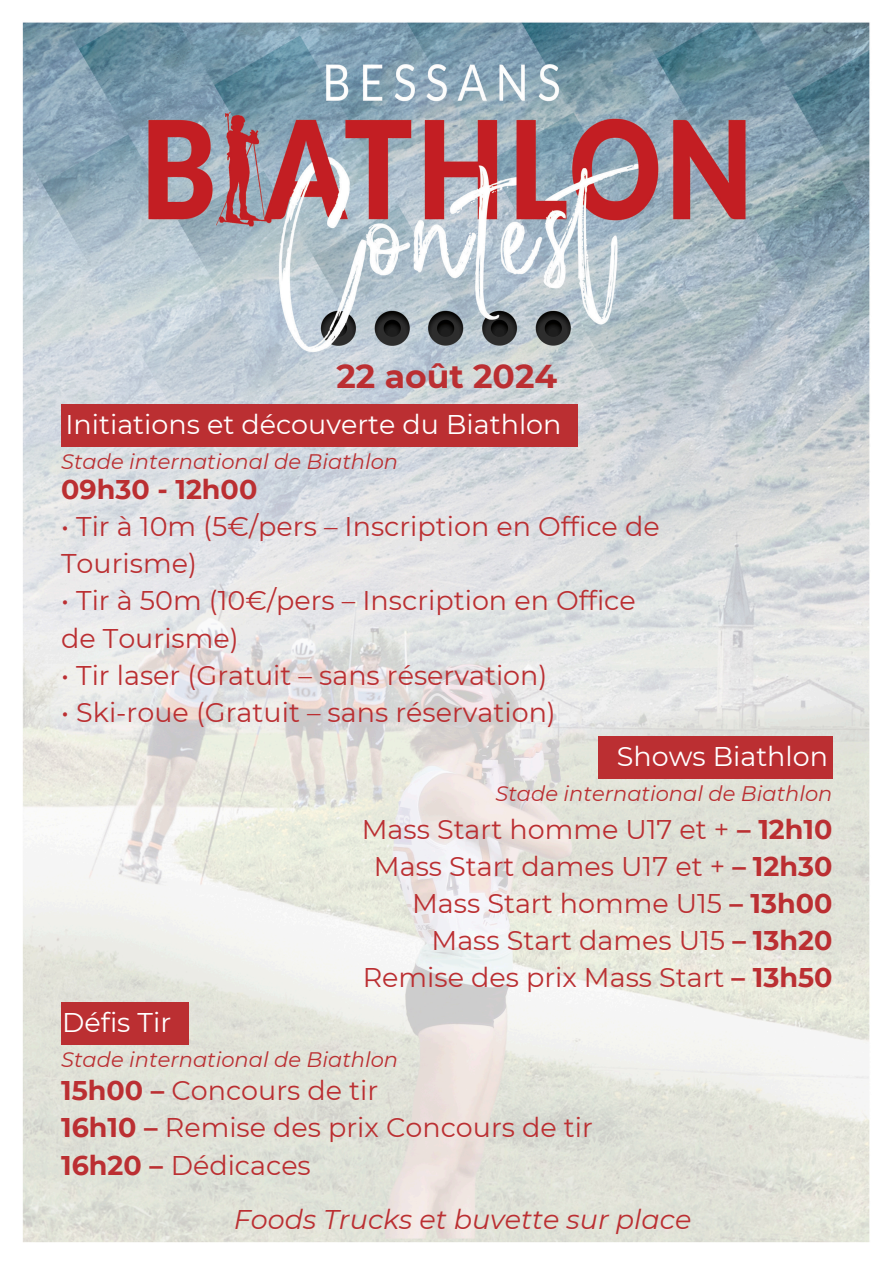
<style>
.page{position:relative;width:894px;height:1264px;background:#fff}
.page>*{position:absolute;margin:0;border:0;box-sizing:border-box;transform-origin:0 0}
.t1{font:700 33px "Montserrat";color:#bb2f32}
.t2{font:27px/37.2px "Montserrat";color:#bb2f32}
.t3{font:27px "Montserrat";color:#fff}
.t4{font:italic 27px "Montserrat";color:#bb2f32}
.t5{font:700 27px "Montserrat";color:#bb2f32}
.t6{font:italic 21px "Montserrat";color:#bb2f32}
.s1{font-weight:700}
</style>
<div class="page">
<img style="left:22px;top:22px;width:848px;height:1221px">
<div style="left:61px;top:405px;width:516px;height:42px;background:#bb2f32"></div>
<div style="left:61px;top:1002px;width:127px;height:42px;background:#bb2f32"></div>
<div style="left:598px;top:736px;width:234px;height:42px;background:#bb2f32"></div>
<h2 class="t1" style="left:336px;top:356px;width:222px">22 août 2024</h2>
<p class="t3" style="left:65px;top:408px;width:497px">Initiations et découverte du Biathlon</p>
<h2 class="t6" style="left:61px;top:448px;width:338px">Stade international de Biathlon</h2>
<h2 class="t5" style="left:61px;top:473px;width:198px">09h30 - 12h00</h2>
<h2 class="t2" style="left:61px;top:508px;width:600px">• Tir à 10m (5€/pers – Inscription en Office de<br>Tourisme)</h2>
<h2 class="t2" style="left:61px;top:582px;width:576px">• Tir à 50m (10€/pers – Inscription en Office de Tourisme)</h2>
<h2 class="t2" style="left:61px;top:656px;width:487px">• Tir laser (Gratuit – sans réservation)</h2>
<h2 class="t2" style="left:61px;top:693px;width:496px">• Ski-roue (Gratuit – sans réservation)</h2>
<p class="t3" style="left:616px;top:740px;width:213px">Shows Biathlon</p>
<h2 class="t6" style="left:495px;top:780px;width:338px">Stade international de Biathlon</h2>
<h2 class="t2" style="left:362px;top:810px;width:472px;text-align:right">Mass Start homme U17 et + <span class="s1">– 12h10<br></span>Mass Start dames U17 et + <span class="s1">– 12h30<br></span>Mass Start homme U15 <span class="s1">– 13h00<br></span>Mass Start dames U15 <span class="s1">– 13h20<br></span>Remise des prix Mass Start <span class="s1">– 13h50</span></h2>
<p class="t3" style="left:62px;top:1006px;width:110px">Défis Tir</p>
<h2 class="t6" style="left:61px;top:1046px;width:338px">Stade international de Biathlon</h2>
<h2 class="t2" style="left:61px;top:1071px;width:533px"><span class="s1">15h00 –</span> Concours de tir<br><span class="s1">16h10 –</span> Remise des prix Concours de tir<br><span class="s1">16h20 –</span> Dédicaces</h2>
<h1 class="t4" style="left:234px;top:1202px;width:459px">Foods Trucks et buvette sur place</h1>
</div>
